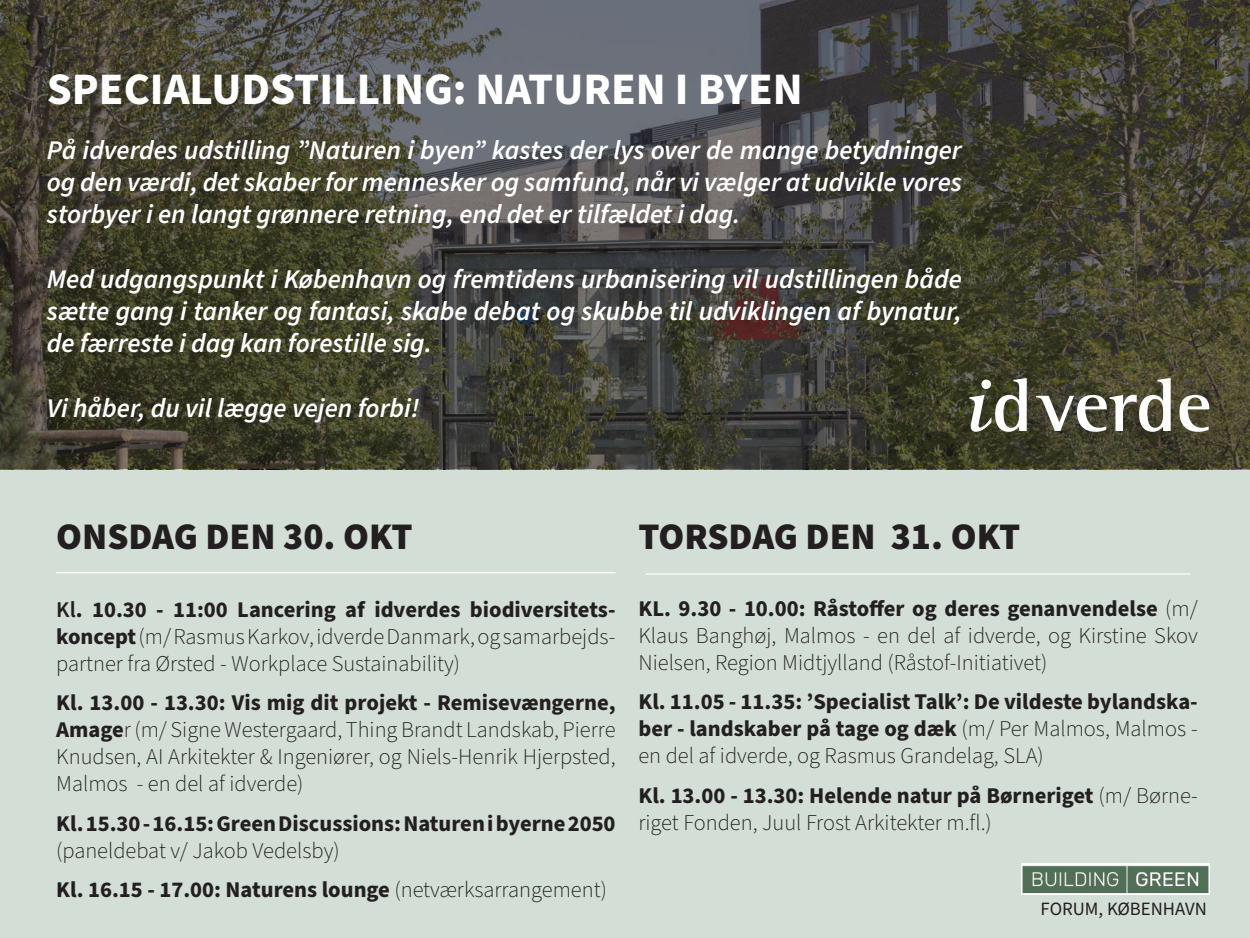
<style>
.page{position:relative;width:1250px;height:938px;background:#fff}
.page>*{position:absolute;margin:0;border:0;box-sizing:border-box;transform-origin:0 0}
.t1{font:700 45px "Source Sans Pro";color:#fff}
.t2{font:900 37.5px "Source Sans Pro";color:#231f20}
.t3{font:italic 600 26.88px/32.2px "Source Sans Pro";color:#fff;text-align:justify}
.t4{font:300 22.5px/27px "Source Sans Pro";color:#231f20;text-align:justify}
.t5{font:700 22.5px/27px "Source Sans Pro";color:#231f20;text-align:justify}
.t6{font:18.75px "Source Sans Pro";color:#231f20}
.s1{font-weight:600}
.s2{font-weight:700}
.s3{font-weight:300}
</style>
<div class="page">
<div style="left:0;top:438px;width:1250px;height:500px;background:#d2ded6"></div>
<hr style="left:56px;top:572px;width:560px;height:1px;background:#fff">
<hr style="left:646px;top:573px;width:544px;height:1px;background:#fff">
<svg style="left:0;top:0;width:1250px;height:469px;background:#46453a"></svg>
<svg style="left:969px;top:378px;width:240px;height:54px"></svg>
<img style="left:1022px;top:863px;width:187px;height:31px">
<p class="t1" style="left:47px;top:59px;width:757px">SPECIALUDSTILLING: NATUREN I BYEN</p>
<p class="t3" style="left:47px;top:135px;width:917px">På idverdes udstilling ”Naturen i byen” kastes der lys over de mange betydninger og den værdi, det skaber for mennesker og samfund, når vi vælger at udvikle vores storbyer i en langt grønnere retning, end det er tilfældet i dag.</p>
<p class="t3" style="left:47px;top:264px;width:917px">Med udgangspunkt i København og fremtidens urbanisering vil udstillingen både sætte gang i tanker og fantasi, skabe debat og skubbe til udviklingen af bynatur, de færreste i dag kan forestille sig.</p>
<p class="t3" style="left:47px;top:393px;width:374px">Vi håber, du vil lægge vejen forbi!</p>
<p class="t2" style="left:56px;top:510px;width:358px">ONSDAG DEN 30. OKT</p>
<p class="t4" style="left:56px;top:596px;width:561px"><span class="s1">Kl</span><span class="s2">. 10.30 - 11:00 Lancering af idverdes biodiversitets&shy;koncept</span> (m/ Rasmus Karkov, idverde Danmark, og samarbejds&shy;partner fra Ørsted - Workplace Sustainability)</p>
<p class="t4" style="left:56px;top:690px;width:561px"><span class="s2">Kl. 13.00 - 13.30: Vis mig dit projekt - Remisevængerne, Amage</span>r (m/ Signe Westergaard, Thing Brandt Landskab, Pierre Knudsen, AI Arkitekter &amp; Ingeniører, og Niels-Henrik Hjerpsted, Malmos - en del af idverde)</p>
<p class="t5" style="left:56px;top:810px;width:561px">Kl. 15.30 - 16.15: Green Discussions: Naturen i byerne 2050 <span class="s3">(paneldebat v/ Jakob Vedelsby)</span></p>
<p class="t5" style="left:56px;top:877px;width:552px">Kl. 16.15 - 17.00: Naturens lounge <span class="s3">(netværksarrangement)</span></p>
<p class="t2" style="left:638px;top:510px;width:383px">TORSDAG DEN 31. OKT</p>
<p class="t4" style="left:638px;top:595px;width:561px"><span class="s2">KL. 9.30 - 10.00: Råstoffer og deres genanvendelse</span> (m/ Klaus Banghøj, Malmos - en del af idverde, og Kirstine Skov Nielsen, Region Midtjylland (Råstof-Initiativet)</p>
<p class="t5" style="left:638px;top:688px;width:561px">Kl. 11.05 - 11.35: ’Specialist Talk’: De vildeste bylandska&shy;ber - landskaber på tage og dæk <span class="s3">(m/ Per Malmos, Malmos - en del af idverde, og Rasmus Grandelag, SLA)</span></p>
<p class="t4" style="left:638px;top:782px;width:561px"><span class="s2">Kl. 13.00 - 13.30: Helende natur på Børneriget</span> (m/ Børne&shy;riget Fonden, Juul Frost Arkitekter m.fl.)</p>
<p class="t6" style="left:1041px;top:896px;width:168px">FORUM, KØBENHAVN</p>
</div>
